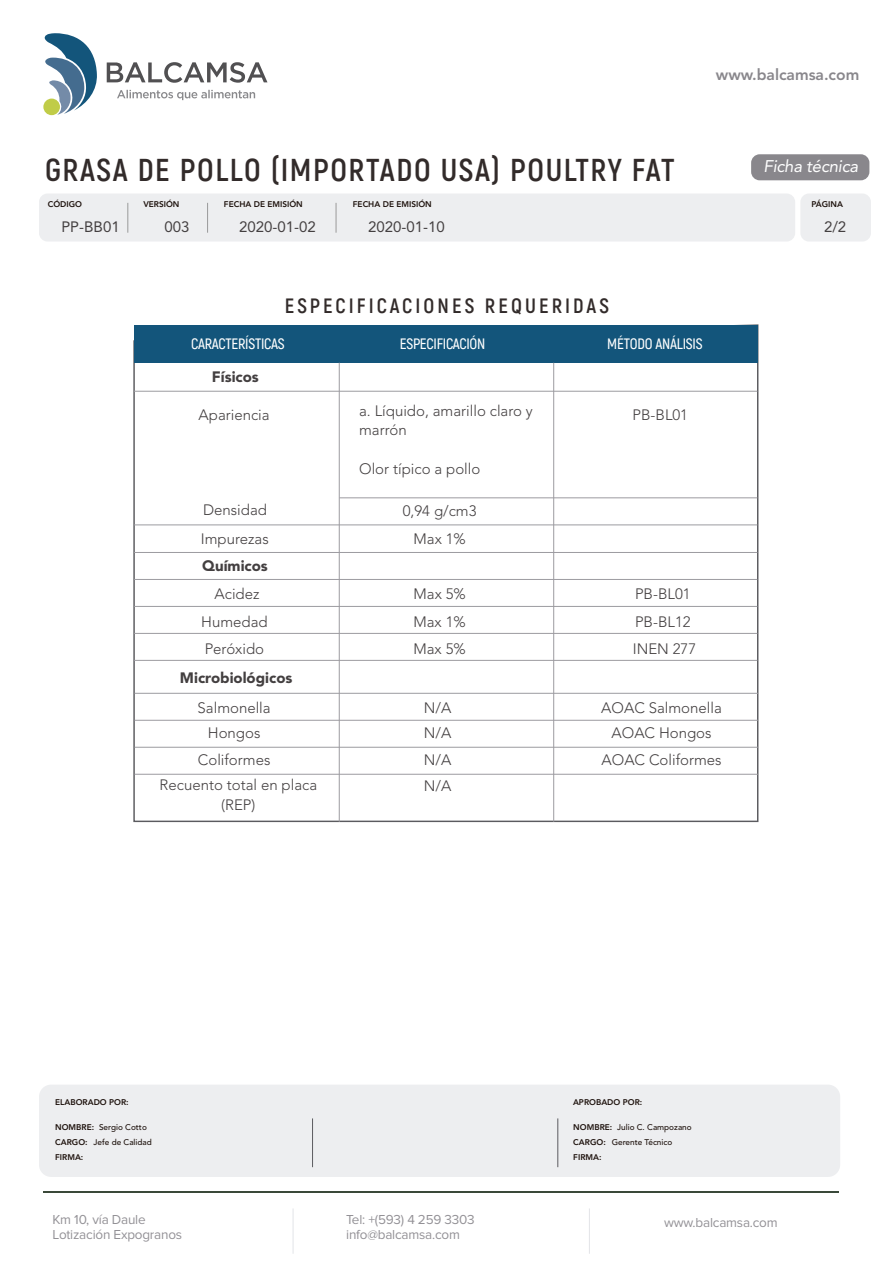
<style>
.page{position:relative;width:893px;height:1263px;background:#fff}
.page>*{position:absolute;margin:0;border:0;box-sizing:border-box;transform-origin:0 0}
.t1{font:700 31.5px "Akrobat";letter-spacing:.05em;color:#322b2a}
.t2{font:700 20.7px "Akrobat";letter-spacing:.15em;color:#322b2a}
.t3{font:italic 16.8px "Avenir LT Std";letter-spacing:-.015em;color:#fff}
.t4{font:800 15.6px "Avenir LT Std";color:#89878c}
.t5{font:300 15px/25.5px "Avenir LT Std";color:#433f40}
.t6{font:600 15px "Akrobat";letter-spacing:-.015em;color:#fff}
.t7{font:15px "Avenir LT Std";color:#433f40}
.t8{font:900 15px "Avenir LT Std";color:#433f40}
.t9{font:13.5px/15px "Proxima Nova";letter-spacing:-.015em;color:#939196}
.t10{font:500 8.25px/15.1px "Avenir LT Std";color:#1e120d}
.t11{font:800 8.25px "Avenir LT Std";color:#1e120d}
.s1{font-weight:800}
</style>
<div class="page">
<hr style="left:44px;top:1191px;width:795px;height:2px;background:#3a4939">
<hr style="left:293px;top:1208px;width:1px;height:46px;background:#e3e4e8">
<hr style="left:589px;top:1208px;width:1px;height:46px;background:#e3e4e8">
<svg style="left:133px;top:324px;width:626px;height:499px"></svg>
<div style="left:134px;top:325px;width:624px;height:37px;background:#13557b"></div>
<hr style="left:134px;top:391px;width:623px;height:1px;background:#9c9ba0">
<hr style="left:339px;top:497px;width:418px;height:1px;background:#9c9ba0">
<hr style="left:134px;top:524px;width:623px;height:1px;background:#9c9ba0">
<hr style="left:134px;top:552px;width:623px;height:1px;background:#9c9ba0">
<hr style="left:134px;top:579px;width:623px;height:1px;background:#9c9ba0">
<hr style="left:134px;top:606px;width:623px;height:1px;background:#9c9ba0">
<hr style="left:134px;top:633px;width:623px;height:1px;background:#9c9ba0">
<hr style="left:134px;top:660px;width:623px;height:1px;background:#9c9ba0">
<hr style="left:135px;top:693px;width:623px;height:1px;background:#9c9ba0">
<hr style="left:135px;top:720px;width:623px;height:1px;background:#9c9ba0">
<hr style="left:135px;top:747px;width:623px;height:1px;background:#9c9ba0">
<hr style="left:135px;top:774px;width:623px;height:1px;background:#9c9ba0">
<hr style="left:553px;top:363px;width:1px;height:459px;background:#9c9ba0">
<hr style="left:339px;top:363px;width:1px;height:459px;background:#9c9ba0">
<svg style="left:43px;top:33px;width:54px;height:82px"></svg>
<svg style="left:117px;top:90px;width:138px;height:10px"></svg>
<svg style="left:107px;top:62px;width:160px;height:21px"></svg>
<div style="left:39px;top:193px;width:756px;height:48px;background:#edeef0;border-radius:9px"></div>
<div style="left:800px;top:193px;width:71px;height:48px;background:#edeef0;border-radius:9px"></div>
<hr style="left:127px;top:203px;width:1px;height:30px;background:#9a9a9a">
<div style="left:39px;top:1084px;width:801px;height:93px;background:#edeef0;border-radius:12px"></div>
<hr style="left:312px;top:1118px;width:1px;height:49px;background:#5b5b5f">
<hr style="left:558px;top:1118px;width:1px;height:49px;background:#5b5b5f">
<hr style="left:207px;top:203px;width:1px;height:30px;background:#9a9a9a">
<hr style="left:336px;top:203px;width:1px;height:30px;background:#9a9a9a">
<div style="left:751px;top:154px;width:118px;height:26px;background:#89878c;border-radius:9px"></div>
<p class="t4" style="left:716px;top:65px;width:145px">www.balcamsa.com</p>
<h1 class="t1" style="left:45px;top:150px;width:631px">GRASA DE POLLO (IMPORTADO USA) POULTRY FAT</h1>
<p class="t11" style="left:48px;top:199px;width:36px">CÓDIGO</p>
<p class="t11" style="left:143px;top:199px;width:38px">VERSIÓN</p>
<p class="t11" style="left:224px;top:199px;width:80px">FECHA DE EMISIÓN</p>
<p class="t11" style="left:353px;top:199px;width:80px">FECHA DE EMISIÓN</p>
<p class="t7" style="left:61px;top:218px;width:60px">PP-BB01</p>
<p class="t7" style="left:165px;top:218px;width:27px">003</p>
<p class="t7" style="left:239px;top:218px;width:78px">2020-01-02</p>
<p class="t7" style="left:368px;top:218px;width:78px">2020-01-10</p>
<h2 class="t2" style="left:285px;top:293px;width:326px">ESPECIFICACIONES REQUERIDAS</h2>
<p class="t6" style="left:191px;top:335px;width:95px">CARACTERÍSTICAS</p>
<p class="t6" style="left:400px;top:335px;width:87px">ESPECIFICACIÓN</p>
<p class="t6" style="left:607px;top:335px;width:97px">MÉTODO ANÁLISIS</p>
<p class="t8" style="left:212px;top:368px;width:48px">Físicos</p>
<p class="t5" style="left:199px;top:402px;width:73px">Apariencia</p>
<p class="t5" style="left:203px;top:497px;width:65px">Densidad</p>
<p class="t5" style="left:359px;top:401px;width:175px;line-height:19.5px">a. Líquido, amarillo claro y marrón</p>
<p class="t5" style="left:359px;top:456px;width:123px">Olor típico a pollo</p>
<p class="t5" style="left:403px;top:498px;width:75px">0,94 g/cm3</p>
<p class="t5" style="left:201px;top:526px;width:69px">Impurezas</p>
<p class="t5" style="left:414px;top:526px;width:54px">Max 1%</p>
<p class="t8" style="left:202px;top:557px;width:67px">Químicos</p>
<p class="t5" style="left:632px;top:402px;width:57px">PB-BL01</p>
<p class="t5" style="left:215px;top:581px;width:46px">Acidez</p>
<p class="t5" style="left:414px;top:581px;width:54px">Max 5%</p>
<p class="t5" style="left:635px;top:581px;width:57px">PB-BL01</p>
<p class="t5" style="left:201px;top:609px;width:68px">Humedad</p>
<p class="t5" style="left:413px;top:609px;width:54px">Max 1%</p>
<p class="t5" style="left:635px;top:609px;width:57px">PB-BL12</p>
<p class="t5" style="left:205px;top:636px;width:61px">Peróxido</p>
<p class="t5" style="left:413px;top:636px;width:54px">Max 5%</p>
<p class="t5" style="left:633px;top:636px;width:65px">INEN 277</p>
<p class="t8" style="left:180px;top:668px;width:114px">Microbiológicos</p>
<p class="t3" style="left:764px;top:156px;width:96px">Ficha técnica</p>
<p class="t11" style="left:811px;top:199px;width:33px">PÁGINA</p>
<p class="t7" style="left:824px;top:218px;width:24px">2/2</p>
<p class="t5" style="left:198px;top:695px;width:75px">Salmonella</p>
<p class="t5" style="left:424px;top:695px;width:29px">N/A</p>
<p class="t5" style="left:601px;top:695px;width:122px">AOAC Salmonella</p>
<p class="t5" style="left:208px;top:720px;width:54px">Hongos</p>
<p class="t5" style="left:424px;top:720px;width:29px">N/A</p>
<p class="t5" style="left:611px;top:720px;width:102px">AOAC Hongos</p>
<p class="t5" style="left:160px;top:747px;width:159px;text-align:center">Coliformes<br>Recuento total en placa</p>
<p class="t5" style="left:221px;top:792px;width:36px">(REP)</p>
<p class="t5" style="left:424px;top:746px;width:29px;line-height:26.2px">N/A<br>N/A</p>
<p class="t5" style="left:602px;top:747px;width:122px">AOAC Coliformes</p>
<p class="t11" style="left:55px;top:1097px;width:75px">ELABORADO POR:</p>
<p class="t10" style="left:55px;top:1119px;width:98px"><span class="s1">NOMBRE:</span> Sergio Cotto<br><span class="s1">CARGO:</span> Jefe de Calidad<br><span class="s1">FIRMA:</span></p>
<p class="t10" style="left:573px;top:1119px;width:120px"><span class="s1">NOMBRE:</span> Julio C. Campozano<br><span class="s1">CARGO:</span> Gerente Técnico<br><span class="s1">FIRMA:</span></p>
<p class="t11" style="left:573px;top:1097px;width:71px">APROBADO POR:</p>
<p class="t9" style="left:52px;top:1212px;width:131px">Km 10, vía Daule<br>Lotización Expogranos</p>
<p class="t9" style="left:664px;top:1215px;width:115px">www.balcamsa.com</p>
<p class="t9" style="left:346px;top:1212px;width:130px">Tel: +(593) 4 259 3303 info@balcamsa.com</p>
</div>
